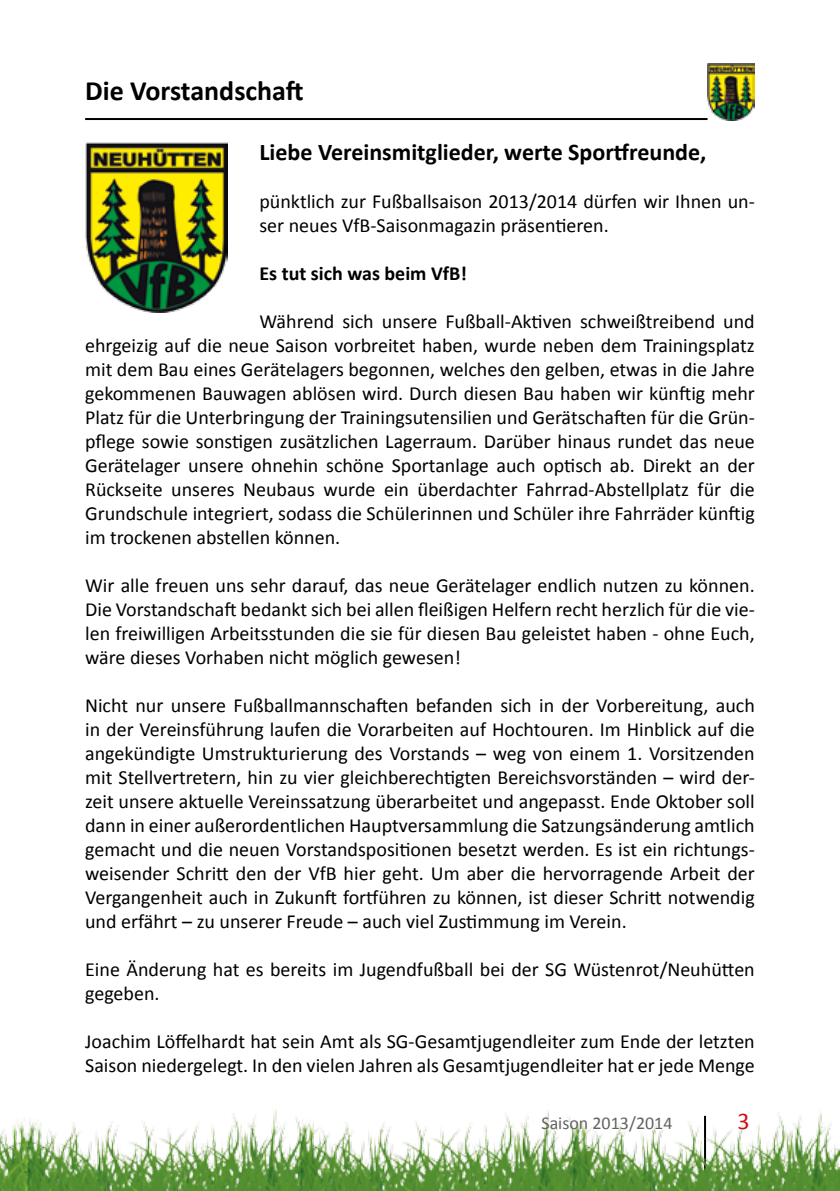
<style>
.page{position:relative;width:840px;height:1191px;background:#fff}
.page>*{position:absolute;margin:0;border:0;box-sizing:border-box;transform-origin:0 0}
.t1{font:700 28px "Calibri";color:#000}
.t2{font:700 24px "Calibri";color:#000}
.t3{font:24px "Calibri";color:#cd1013}
.t4{font:20px/24px "Calibri";color:#000}
.t5{font:700 20px "Calibri";color:#000}
.t6{font:18px "Calibri";color:#626261}
</style>
<div class="page">
<img style="left:85px;top:1109px;width:754px;height:82px">
<hr style="left:85px;top:118px;width:622px;height:2px;background:#000">
<img style="left:707px;top:63px;width:47px;height:57px">
<svg style="left:1px;top:1119px;width:84px;height:72px"></svg>
<img style="left:85px;top:142px;width:142px;height:170px">
<h1 class="t1" style="left:85px;top:73px;width:220px">Die Vorstandschaft</h1>
<p class="t2" style="left:259px;top:137px;width:448px">Liebe Vereinsmitglieder, werte Sportfreunde,</p>
<p class="t4" style="left:259px;top:189px;width:496px">pünktlich zur Fußballsaison 2013/2014 dürfen wir Ihnen un&shy;ser neues VfB-Saisonmagazin präsentieren.</p>
<p class="t5" style="left:259px;top:261px;width:209px">Es tut sich was beim VfB!</p>
<p class="t4" style="left:85px;top:309px;width:670px;text-align:justify;text-indent:174px">Während sich unsere Fußball-Aktiven schweißtreibend und ehrgeizig auf die neue Saison vorbreitet haben, wurde neben dem Trainingsplatz mit dem Bau eines Gerätelagers begonnen, welches den gelben, etwas in die Jahre gekommenen Bauwagen ablösen wird. Durch diesen Bau haben wir künftig mehr Platz für die Unterbringung der Trainingsutensilien und Gerätschaften für die Grün&shy;pflege sowie sonstigen zusätzlichen Lagerraum. Darüber hinaus rundet das neue Gerätelager unsere ohnehin schöne Sportanlage auch optisch ab. Direkt an der Rückseite unseres Neubaus wurde ein überdachter Fahrrad-Abstellplatz für die Grundschule integriert, sodass die Schülerinnen und Schüler ihre Fahrräder künftig im trockenen abstellen können.</p>
<p class="t4" style="left:85px;top:573px;width:670px;text-align:justify">Wir alle freuen uns sehr darauf, das neue Gerätelager endlich nutzen zu können.<br>Die Vorstandschaft bedankt sich bei allen fleißigen Helfern recht herzlich für die vie&shy;len freiwilligen Arbeitsstunden die sie für diesen Bau geleistet haben - ohne Euch, wäre dieses Vorhaben nicht möglich gewesen!</p>
<p class="t4" style="left:85px;top:693px;width:670px;text-align:justify">Nicht nur unsere Fußballmannschaften befanden sich in der Vorbereitung, auch in der Vereinsführung laufen die Vorarbeiten auf Hochtouren. Im Hinblick auf die angekündigte Umstrukturierung des Vorstands – weg von einem 1. Vorsitzenden mit Stellvertretern, hin zu vier gleichberechtigten Bereichsvorständen – wird der&shy;zeit unsere aktuelle Vereinssatzung überarbeitet und angepasst. Ende Oktober soll dann in einer außerordentlichen Hauptversammlung die Satzungsänderung amtlich gemacht und die neuen Vorstandspositionen besetzt werden. Es ist ein richtungs&shy;weisender Schritt den der VfB hier geht. Um aber die hervorragende Arbeit der Vergangenheit auch in Zukunft fortführen zu können, ist dieser Schritt notwendig und erfährt – zu unserer Freude – auch viel Zustimmung im Verein.</p>
<p class="t4" style="left:85px;top:957px;width:670px">Eine Änderung hat es bereits im Jugendfußball bei der SG Wüstenrot/Neuhütten gegeben.</p>
<p class="t4" style="left:85px;top:1029px;width:670px">Joachim Löffelhardt hat sein Amt als SG-Gesamtjugendleiter zum Ende der letzten<br>Saison niedergelegt. In den vielen Jahren als Gesamtjugendleiter hat er jede Menge</p>
<p class="t6" style="left:541px;top:1112px;width:133px">Saison 2013/2014</p>
<p class="t3" style="left:737px;top:1106px;width:14px">3</p>
</div>
